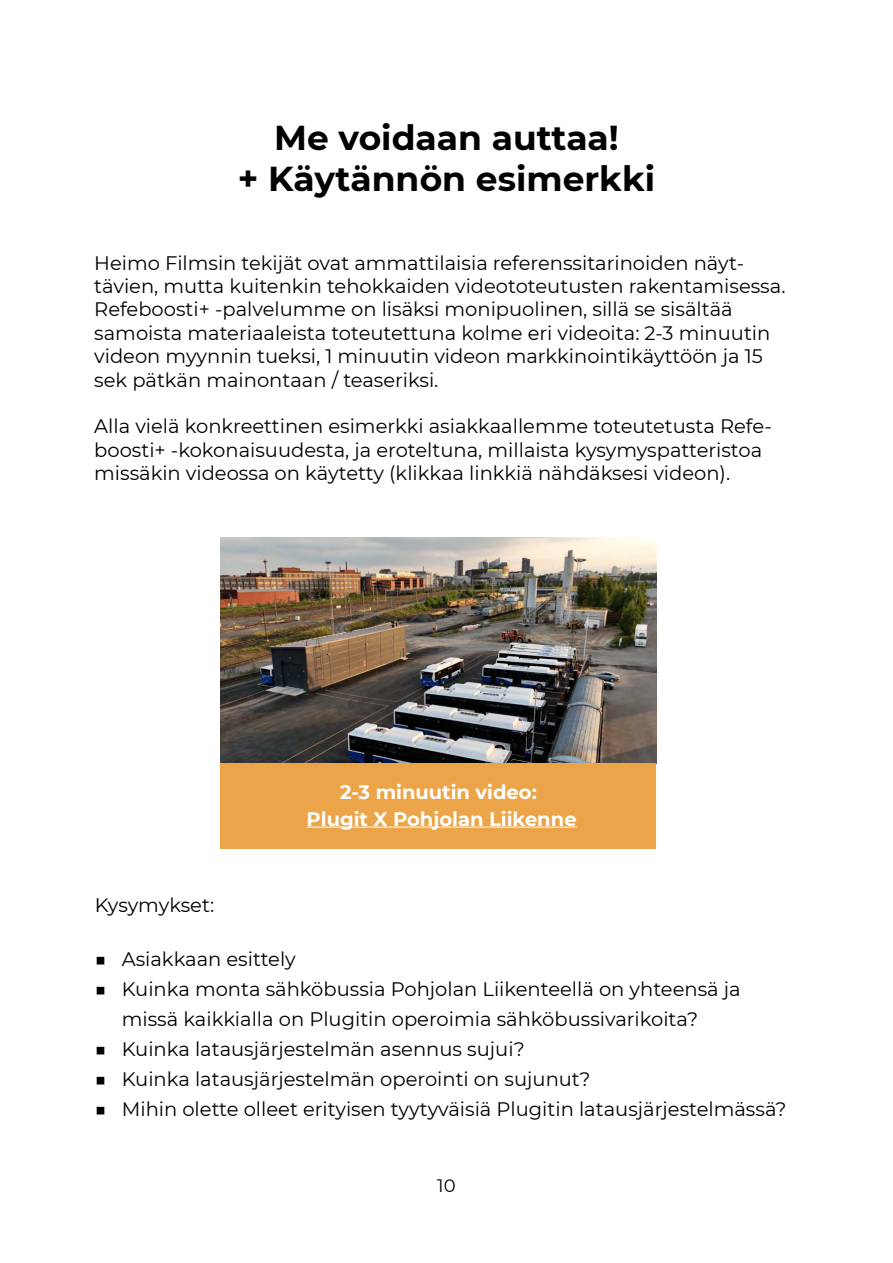
<style>
.page{position:relative;width:893px;height:1263px;background:#fff}
.page>*{position:absolute;margin:0;border:0;box-sizing:border-box;transform-origin:0 0}
.t1{font:700 34.5px/41.4px "Montserrat";color:#000;text-align:center}
.t2{font:19.5px/23.4px "Montserrat";color:#000}
.t3{font:700 19.5px/27px "Montserrat";color:#fff;text-align:center}
.t4{font:18px "Montserrat";color:#000}
</style>
<div class="page">
<img style="left:220px;top:537px;width:436px;height:226px">
<div style="left:220px;top:763px;width:436px;height:86px;background:#eba548"></div>
<hr style="left:307px;top:827px;width:270px;height:1px;background:#fff">
<h1 class="t1" style="left:238px;top:115px;width:419px">Me voidaan auttaa!<br>+ Käytännön esimerkki</h1>
<p class="t2" style="left:94px;top:250px;width:693px">Heimo Filmsin tekijät ovat ammattilaisia referenssitarinoiden näyt&shy;tävien, mutta kuitenkin tehokkaiden videototeutusten rakentamisessa.<br>Refeboosti+ -palvelumme on lisäksi monipuolinen, sillä se sisältää samoista materiaaleista toteutettuna kolme eri videoita: 2-3 minuutin videon myynnin tueksi, 1 minuutin videon markkinointikäyttöön ja 15 sek pätkän mainontaan / teaseriksi.</p>
<p class="t2" style="left:94px;top:414px;width:679px">Alla vielä konkreettinen esimerkki asiakkaallemme toteutetusta Refe&shy;boosti+ -kokonaisuudesta, ja eroteltuna, millaista kysymyspatteristoa missäkin videossa on käytetty (klikkaa linkkiä nähdäksesi videon).</p>
<p class="t3" style="left:307px;top:777px;width:272px">2-3 minuutin video:<br>Plugit X Pohjolan Liikenne</p>
<p class="t2" style="left:95px;top:893px;width:121px">Kysymykset:</p>
<p class="t2" style="left:95px;top:946px;width:203px">■ Asiakkaan esittely</p>
<p class="t2" style="left:122px;top:973px;width:620px;line-height:30px;text-indent:-27px">■ Kuinka monta sähköbussia Pohjolan Liikenteellä on yhteensä ja missä kaikkialla on Plugitin operoimia sähköbussivarikoita?</p>
<p class="t2" style="left:95px;top:1036px;width:432px">■ Kuinka latausjärjestelmän asennus sujui?</p>
<p class="t2" style="left:95px;top:1066px;width:497px">■ Kuinka latausjärjestelmän operointi on sujunut?</p>
<p class="t2" style="left:95px;top:1096px;width:693px">■ Mihin olette olleet erityisen tyytyväisiä Plugitin latausjärjestelmässä?</p>
<p class="t4" style="left:437px;top:1173px;width:20px">10</p>
</div>
